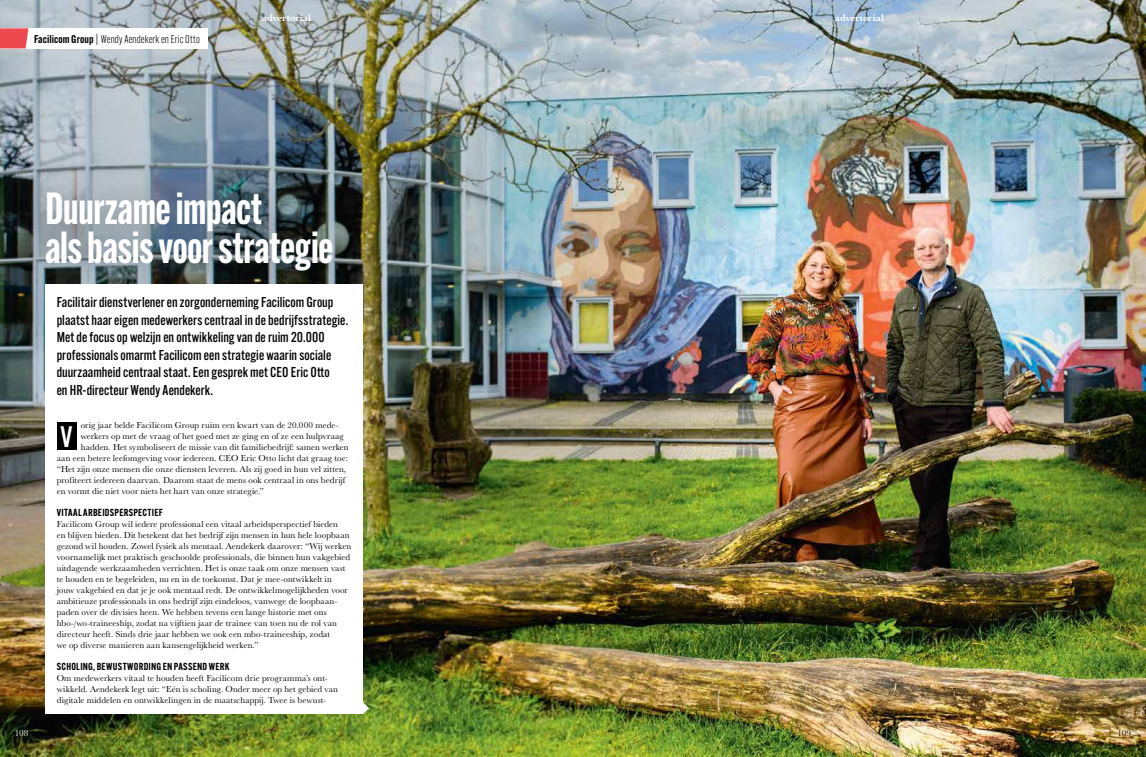
<style>
.page{position:relative;width:1146px;height:757px;background:#fff}
.page>*{position:absolute;margin:0;border:0;box-sizing:border-box;transform-origin:0 0}
.t1{font:700 44px/39px "Alternate Gothic Ex Cond ATF";letter-spacing:-.005em;color:#fff}
.t2{font:500 29px "Alternate Gothic ATF";color:#fff}
.t3{font:500 14px/17.5px "Alternate Gothic ATF";letter-spacing:.005em;color:#000}
.t4{font:300 11px "Alternate Gothic ATF";letter-spacing:.005em;color:#000}
.t5{font:600 10px "Alternate Gothic ATF";letter-spacing:.03em;color:#000}
.t6{font:700 10px "Baskerville URW";color:#fff}
.t7{font:9px/11px "Baskerville URW";letter-spacing:.01em;color:#000}
.t8{font:9px "Baskerville URW";color:#fff}
.s1{font-weight:600}
</style>
<div class="page">
<img style="left:0;top:0;width:1145px;height:757px">
<div style="left:0;top:28px;width:207px;height:20px;background:#fff"></div>
<svg style="left:0;top:28px;width:28px;height:20px"></svg>
<img style="left:0;top:140px;width:385px;height:182px">
<div style="left:45px;top:285px;width:318px;height:429px;background:#fff"></div>
<svg style="left:363px;top:702px;width:6px;height:12px"></svg>
<div style="left:57px;top:423px;width:20px;height:27px;background:#000"></div>
<p class="t4" style="left:34px;top:32px;width:167px"><span class="s1">Facilicom Group</span> | Wendy Aendekerk en Eric Otto</p>
<p class="t6" style="left:262px;top:10px;width:51px">advertorial</p>
<p class="t6" style="left:834px;top:10px;width:51px">advertorial</p>
<h1 class="t1" style="left:45px;top:188px;width:289px">Duurzame impact<br>als basis voor strategie</h1>
<p class="t3" style="left:57px;top:293px;width:293px">Facilitair dienstverlener en zorgonderneming Facilicom Group plaatst haar eigen medewerkers centraal in de bedrijfsstrategie.<br>Met de focus op welzijn en ontwikkeling van de ruim 20.000 professionals omarmt Facilicom een strategie waarin sociale duurzaamheid centraal staat. Een gesprek met CEO Eric Otto<br>en HR-directeur Wendy Aendekerk.</p>
<h2 class="t2" style="left:61px;top:419px;width:13px">V</h2>
<p class="t7" style="left:81px;top:419px;width:259px">orig jaar belde Facilicom Group ruim een kwart van de 20.000 mede-</p>
<p class="t7" style="left:81px;top:430px;width:264px">werkers op met de vraag of het goed met ze ging en of ze een hulpvraag</p>
<p class="t7" style="left:81px;top:441px;width:269px">hadden. Het symboliseert de missie van dit familiebedrijf: samen werken</p>
<p class="t7" style="left:57px;top:452px;width:293px">aan een betere leefomgeving voor iedereen. CEO Eric Otto licht dat graag toe:</p>
<p class="t7" style="left:57px;top:463px;width:291px">“Het zijn onze mensen die onze diensten leveren. Als zij goed in hun vel zitten,</p>
<p class="t7" style="left:57px;top:474px;width:290px">profiteert iedereen daarvan. Daarom staat de mens ook centraal in ons bedrijf</p>
<p class="t7" style="left:57px;top:485px;width:209px">en vormt die niet voor niets het hart van onze strategie.”</p>
<p class="t5" style="left:57px;top:506px;width:107px">VITAAL ARBEIDSPERSPECTIEF</p>
<p class="t7" style="left:57px;top:518px;width:296px">Facilicom Group wil iedere professional een vitaal arbeidsperspectief bieden<br>en blijven bieden. Dit betekent dat het bedrijf zijn mensen in hun hele loopbaan gezond wil houden. Zowel fysiek als mentaal. Aendekerk daarover: “Wij werken voornamelijk met praktisch geschoolde professionals, die binnen hun vakgebied uitdagende werkzaamheden verrichten. Het is onze taak om onze mensen vast te houden en te begeleiden, nu en in de toekomst. Dat je mee-ontwikkelt in jouw vakgebied en dat je je ook mentaal redt. De ontwikkelmogelijkheden voor ambitieuze professionals in ons bedrijf zijn eindeloos, vanwege de loopbaan&shy;paden over de divisies heen. We hebben tevens een lange historie met ons hbo-/wo-traineeship, zodat na vijftien jaar de trainee van toen nu de rol van directeur heeft. Sinds drie jaar hebben we ook een mbo-traineeship, zodat<br>we op diverse manieren aan kansengelijkheid werken.”</p>
<p class="t5" style="left:57px;top:660px;width:174px">SCHOLING, BEWUSTWORDING EN PASSEND WERK</p>
<p class="t7" style="left:57px;top:672px;width:283px">Om medewerkers vitaal te houden heeft Facilicom drie programma’s ont&shy;wikkeld. Aendekerk legt uit: “Eén is scholing. Onder meer op het gebied van digitale middelen en ontwikkelingen in de maatschappij. Twee is bewust-</p>
<p class="t8" style="left:15px;top:726px;width:15px">108</p>
<p class="t7" style="left:1117px;top:727px;width:15px">109</p>
</div>
